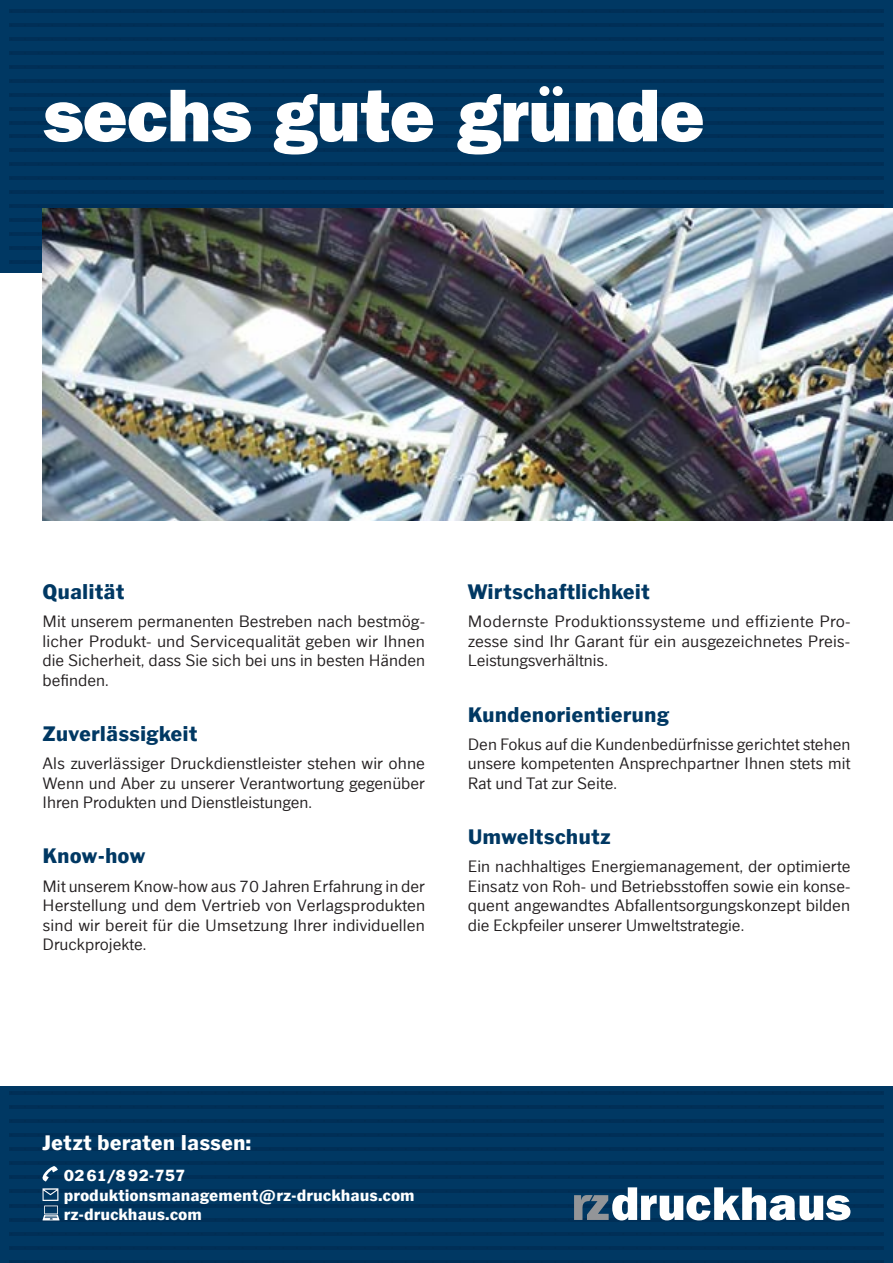
<style>
.page{position:relative;width:893px;height:1263px;background:#fff}
.page>*{position:absolute;margin:0;border:0;box-sizing:border-box;transform-origin:0 0}
.t1{font:800 75px "Franklin Gothic LT";letter-spacing:-.005em;color:#fff}
.t2{font:700 19.5px "Franklin Gothic 1 ST";color:#003863}
.t3{font:700 19.5px "Franklin Gothic 1 ST";color:#fff}
.t4{font:15px/19.5px "Franklin Gothic 1 ST";color:#231f20;text-align:justify}
.t5{font:700 15px/19.5px "Franklin Gothic 1 ST";color:#fff}
</style>
<div class="page">
<div style="left:0;top:0;width:893px;height:272px;background:#003863"></div>
<svg style="left:11px;top:11px;width:871px;height:1px"></svg>
<hr style="left:11px;top:80px;width:871px;height:2px;background:#002f57">
<svg style="left:11px;top:150px;width:871px;height:1px"></svg>
<svg style="left:11px;top:219px;width:32px;height:2px"></svg>
<svg style="left:11px;top:25px;width:871px;height:1px"></svg>
<hr style="left:11px;top:94px;width:871px;height:2px;background:#002f57">
<svg style="left:11px;top:164px;width:871px;height:1px"></svg>
<svg style="left:11px;top:233px;width:32px;height:2px"></svg>
<hr style="left:11px;top:38px;width:871px;height:2px;background:#002f57">
<svg style="left:11px;top:108px;width:871px;height:1px"></svg>
<hr style="left:11px;top:177px;width:871px;height:2px;background:#002f57">
<svg style="left:11px;top:247px;width:32px;height:1px"></svg>
<hr style="left:11px;top:52px;width:871px;height:2px;background:#002f57">
<svg style="left:11px;top:122px;width:871px;height:1px"></svg>
<hr style="left:11px;top:191px;width:871px;height:2px;background:#002f57">
<svg style="left:11px;top:261px;width:32px;height:1px"></svg>
<hr style="left:11px;top:66px;width:871px;height:2px;background:#002f57">
<svg style="left:11px;top:136px;width:871px;height:1px"></svg>
<hr style="left:11px;top:205px;width:871px;height:2px;background:#002f57">
<div style="left:0;top:1086px;width:893px;height:177px;background:#003863"></div>
<hr style="left:11px;top:1134px;width:871px;height:2px;background:#002f57">
<hr style="left:11px;top:1148px;width:871px;height:2px;background:#002f57">
<svg style="left:11px;top:1092px;width:871px;height:1px"></svg>
<svg style="left:11px;top:1233px;width:871px;height:1px"></svg>
<svg style="left:11px;top:1106px;width:871px;height:1px"></svg>
<hr style="left:11px;top:1247px;width:871px;height:2px;background:#002f57">
<svg style="left:11px;top:1120px;width:871px;height:1px"></svg>
<hr style="left:11px;top:1261px;width:871px;height:2px;background:#002f57">
<img style="left:43px;top:208px;width:850px;height:313px">
<svg style="left:11px;top:1162px;width:871px;height:19px"></svg>
<svg style="left:11px;top:1187px;width:871px;height:33px"></svg>
<h1 class="t1" style="left:43px;top:71px;width:664px">sechs gute gründe</h1>
<h2 class="t2" style="left:43px;top:579px;width:83px">Qualität</h2>
<p class="t4" style="left:43px;top:612px;width:384px">Mit unserem permanenten Bestreben nach bestmög&shy;licher Produkt- und Servicequalität geben wir Ihnen die Sicherheit, dass Sie sich bei uns in besten Händen befinden.</p>
<h2 class="t2" style="left:43px;top:721px;width:156px">Zuverlässigkeit</h2>
<p class="t4" style="left:43px;top:754px;width:384px">Als zuverlässiger Druckdienstleister stehen wir ohne Wenn und Aber zu unserer Verantwortung gegenüber Ihren Produkten und Dienstleistungen.</p>
<h2 class="t2" style="left:43px;top:844px;width:104px">Know-how</h2>
<p class="t4" style="left:43px;top:876px;width:384px">Mit unserem Know-how aus 70 Jahren Erfahrung in der Herstellung und dem Vertrieb von Verlagsprodukten sind wir bereit für die Umsetzung Ihrer individuellen Druckprojekte.</p>
<h2 class="t2" style="left:468px;top:579px;width:184px">Wirtschaftlichkeit</h2>
<p class="t4" style="left:468px;top:612px;width:384px">Modernste Produktionssysteme und effiziente Pro&shy;zesse sind Ihr Garant für ein ausgezeichnetes Preis-Leistungsverhältnis.</p>
<h2 class="t2" style="left:468px;top:702px;width:203px">Kundenorientierung</h2>
<p class="t4" style="left:468px;top:734px;width:384px">Den Fokus auf die Kundenbedürfnisse gerichtet stehen unsere kompetenten Ansprechpartner Ihnen stets mit Rat und Tat zur Seite.</p>
<h2 class="t2" style="left:468px;top:824px;width:145px">Umweltschutz</h2>
<p class="t4" style="left:468px;top:857px;width:384px">Ein nachhaltiges Energiemanagement, der optimierte Einsatz von Roh- und Betriebsstoffen sowie ein konse&shy;quent angewandtes Abfallentsorgungskonzept bilden die Eckpfeiler unserer Umweltstrategie.</p>
<h2 class="t3" style="left:43px;top:1130px;width:210px">Jetzt beraten lassen:</h2>
<p class="t5" style="left:64px;top:1166px;width:352px">0261/892-757 produktionsmanagement@rz-druckhaus.com rz-druckhaus.com</p>
</div>
